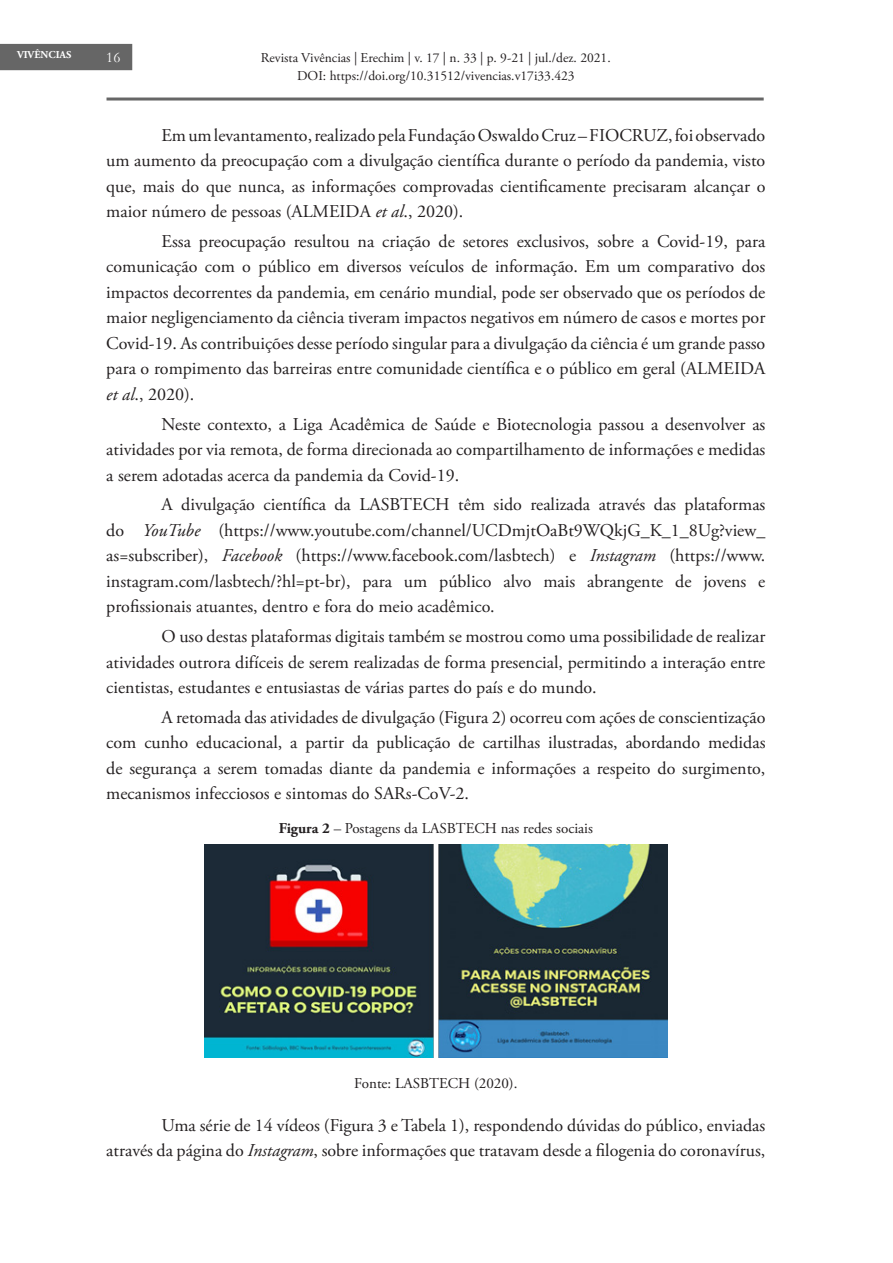
<style>
.page{position:relative;width:893px;height:1263px;background:#fff}
.page>*{position:absolute;margin:0;border:0;box-sizing:border-box;transform-origin:0 0}
.TEXTO_NORMAL{font:18px/25.5px "Adobe Garamond Pro";color:#231f20;text-align:justify}
.Tabela{font:15px "Adobe Garamond Pro";color:#231f20}
.t1{font:15px "Garamond";color:#fff}
.t2{font:13.5px/18px "Adobe Garamond Pro";color:#231f20;text-align:center}
.t3{font:700 10.5px "Adobe Garamond Pro";color:#fff}
.s1{font-style:italic}
.s2{font-weight:700}
</style>
<div class="page">
<div style="left:0;top:44px;width:132px;height:26px;background:#666"></div>
<hr style="left:107px;top:98px;width:657px;height:3px;background:#666">
<img style="left:205px;top:845px;width:463px;height:213px">
<p class="t3" style="left:17px;top:49px;width:56px">VIVÊNCIAS</p>
<p class="t2" style="left:261px;top:49px;width:351px">Revista Vivências | Erechim | v. 17 | n. 33 | p. 9-21 | jul./dez. 2021.<br>DOI: https://doi.org/10.31512/vivencias.v17i33.423</p>
<p class="t1" style="left:106px;top:47px;width:16px">16</p>
<p class="TEXTO_NORMAL" style="left:106px;top:123px;width:661px;text-indent:55px">Em um levantamento, realizado pela Fundação Oswaldo Cruz – FIOCRUZ, foi observado um aumento da preocupação com a divulgação científica durante o período da pandemia, visto que, mais do que nunca, as informações comprovadas cientificamente precisaram alcançar o maior número de pessoas (ALMEIDA <span class="s1">et al</span>., 2020).</p>
<p class="TEXTO_NORMAL" style="left:106px;top:229px;width:661px;text-indent:55px">Essa preocupação resultou na criação de setores exclusivos, sobre a Covid-19, para comunicação com o público em diversos veículos de informação. Em um comparativo dos impactos decorrentes da pandemia, em cenário mundial, pode ser observado que os períodos de maior negligenciamento da ciência tiveram impactos negativos em número de casos e mortes por Covid-19. As contribuições desse período singular para a divulgação da ciência é um grande passo para o rompimento das barreiras entre comunidade científica e o público em geral (ALMEIDA <span class="s1">et al</span>., 2020).</p>
<p class="TEXTO_NORMAL" style="left:106px;top:412px;width:661px;text-indent:55px">Neste contexto, a Liga Acadêmica de Saúde e Biotecnologia passou a desenvolver as atividades por via remota, de forma direcionada ao compartilhamento de informações e medidas a serem adotadas acerca da pandemia da Covid-19.</p>
<p class="TEXTO_NORMAL" style="left:106px;top:493px;width:661px;text-indent:55px">A divulgação científica da LASBTECH têm sido realizada através das plataformas do <span class="s1">YouTube</span> (https://www.youtube.com/channel/UCDmjtOaBt9WQkjG_K_1_8Ug?view_ as=subscriber), <span class="s1">Facebook</span> (https://www.facebook.com/lasbtech) e <span class="s1">Instagram</span> (https://www. instagram.com/lasbtech/?hl=pt-br), para um público alvo mais abrangente de jovens e profissionais atuantes, dentro e fora do meio acadêmico.</p>
<p class="TEXTO_NORMAL" style="left:106px;top:624px;width:661px;text-indent:55px">O uso destas plataformas digitais também se mostrou como uma possibilidade de realizar atividades outrora difíceis de serem realizadas de forma presencial, permitindo a interação entre cientistas, estudantes e entusiastas de várias partes do país e do mundo.</p>
<p class="TEXTO_NORMAL" style="left:106px;top:705px;width:661px;text-indent:55px">A retomada das atividades de divulgação (Figura 2) ocorreu com ações de conscientização com cunho educacional, a partir da publicação de cartilhas ilustradas, abordando medidas de segurança a serem tomadas diante da pandemia e informações a respeito do surgimento, mecanismos infecciosos e sintomas do SARs-CoV-2.</p>
<p class="Tabela" style="left:279px;top:819px;width:316px"><span class="s2">Figura 2</span> – Postagens da LASBTECH nas redes sociais</p>
<p class="Tabela" style="left:354px;top:1074px;width:165px">Fonte: LASBTECH (2020).</p>
<p class="TEXTO_NORMAL" style="left:106px;top:1113px;width:661px;text-align:right">Uma série de 14 vídeos (Figura 3 e Tabela 1), respondendo dúvidas do público, enviadas<br>através da página do <span class="s1">Instagram</span>, sobre informações que tratavam desde a filogenia do coronavírus,</p>
</div>
